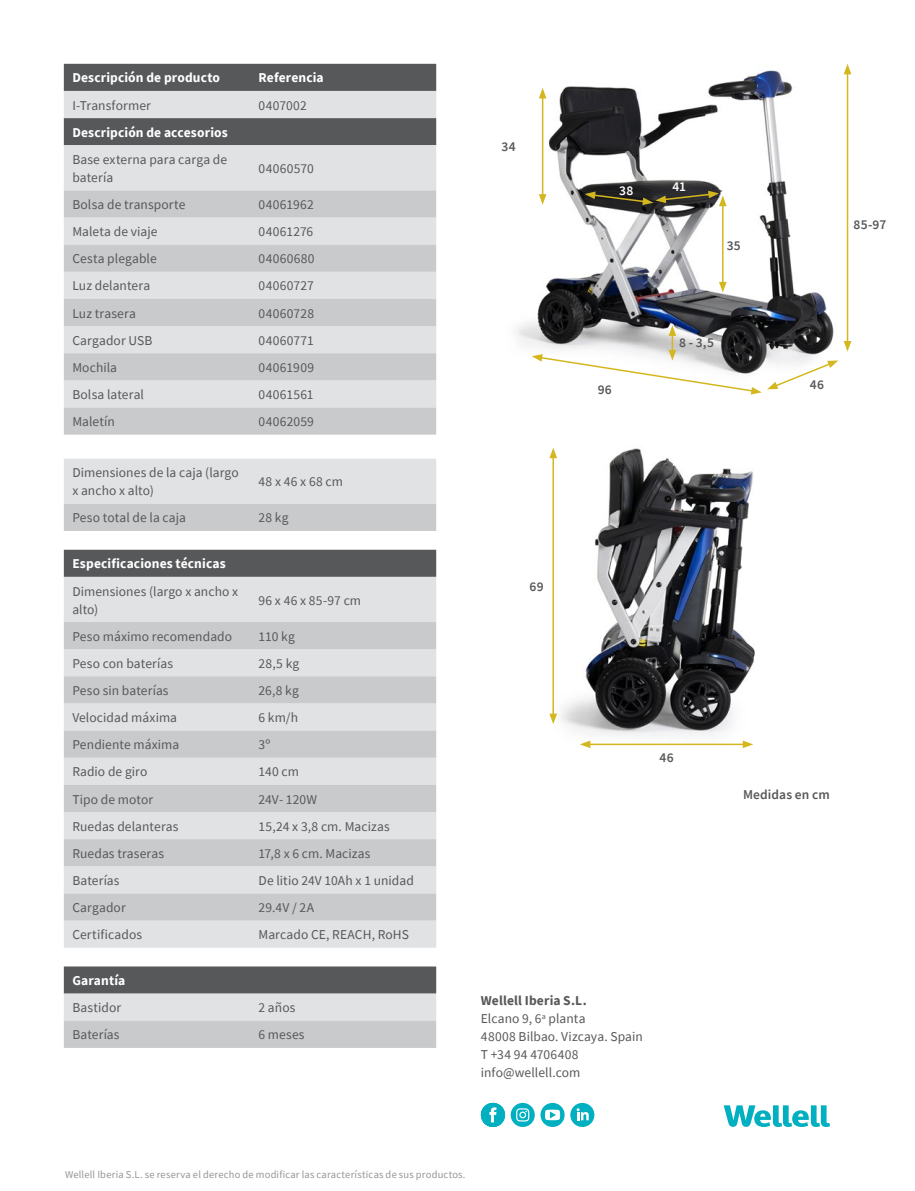
<style>
.page{position:relative;width:915px;height:1191px;background:#fff}
.page>*{position:absolute;margin:0;border:0;box-sizing:border-box;transform-origin:0 0}
.t1{font:13.5px/18px "Source Sans Pro";letter-spacing:.01em;color:#57585a}
.t2{font:700 13.5px "Source Sans Pro";letter-spacing:.01em;color:#fff}
.t3{font:600 13.5px "Source Sans Pro";letter-spacing:.01em;color:#57585a}
.t4{font:600 13.5px "Source Sans Pro";color:#fff}
.t5{font:10.5px "Source Sans Pro";letter-spacing:.02em;color:#939598}
.s1{font-weight:700}
</style>
<div class="page">
<div style="left:64px;top:64px;width:372px;height:27px;background:#57585a"></div>
<svg style="left:64px;top:91px;width:372px;height:99px;background:#bbbcbe"></svg>
<svg style="left:64px;top:190px;width:372px;height:245px;background:#d3d4d6"></svg>
<svg style="left:64px;top:459px;width:372px;height:72px;background:#d8d9db"></svg>
<div style="left:64px;top:550px;width:372px;height:27px;background:#57585a"></div>
<div style="left:64px;top:577px;width:372px;height:370px;background:#e1e2e4"></div>
<svg style="left:64px;top:622px;width:372px;height:298px;background:#d4d5d7"></svg>
<svg style="left:64px;top:966px;width:372px;height:82px;background:#acadaf"></svg>
<img style="left:516px;top:70px;width:336px;height:325px">
<hr style="left:541px;top:96px;width:2px;height:100px;background:#d4b71e">
<svg style="left:538px;top:194px;width:8px;height:11px"></svg>
<svg style="left:538px;top:88px;width:8px;height:10px"></svg>
<hr style="left:721px;top:204px;width:2px;height:80px;background:#d4b71e">
<svg style="left:718px;top:282px;width:8px;height:10px"></svg>
<hr style="left:846px;top:72px;width:2px;height:271px;background:#d4b71e">
<svg style="left:843px;top:64px;width:8px;height:10px"></svg>
<svg style="left:531px;top:325px;width:320px;height:69px"></svg>
<img style="left:549px;top:448px;width:206px;height:301px">
<hr style="left:552px;top:456px;width:2px;height:260px;background:#d4b71e">
<svg style="left:549px;top:713px;width:8px;height:11px"></svg>
<svg style="left:549px;top:448px;width:8px;height:10px"></svg>
<hr style="left:588px;top:743px;width:156px;height:2px;background:#d4b71e">
<svg style="left:579px;top:740px;width:11px;height:8px"></svg>
<svg style="left:742px;top:740px;width:11px;height:8px"></svg>
<svg style="left:584px;top:191px;width:142px;height:15px;background:#4b4630"></svg>
<svg style="left:723px;top:1105px;width:106px;height:22px"></svg>
<svg style="left:540px;top:1102px;width:24px;height:25px"></svg>
<svg style="left:570px;top:1102px;width:24px;height:25px"></svg>
<svg style="left:576px;top:1108px;width:12px;height:12px"></svg>
<svg style="left:510px;top:1102px;width:24px;height:25px"></svg>
<svg style="left:516px;top:1108px;width:13px;height:13px"></svg>
<svg style="left:545px;top:1109px;width:15px;height:11px"></svg>
<div style="left:480px;top:1102px;width:25px;height:25px;background:#00b0c0;border-radius:50%"></div>
<svg style="left:489px;top:1107px;width:7px;height:15px"></svg>
<p class="t2" style="left:72px;top:69px;width:149px">Descripción de producto</p>
<p class="t2" style="left:258px;top:69px;width:67px">Referencia</p>
<p class="t1" style="left:72px;top:96px;width:80px">I-Transformer</p>
<p class="t1" style="left:258px;top:96px;width:50px">0407002</p>
<p class="t2" style="left:72px;top:123px;width:157px">Descripción de accesorios</p>
<p class="t1" style="left:72px;top:150px;width:156px">Base externa para carga de batería</p>
<p class="t1" style="left:258px;top:159px;width:57px">04060570</p>
<p class="t1" style="left:72px;top:195px;width:115px">Bolsa de transporte</p>
<p class="t1" style="left:258px;top:195px;width:57px">04061962</p>
<p class="t1" style="left:72px;top:223px;width:87px">Maleta de viaje</p>
<p class="t1" style="left:258px;top:223px;width:56px">04061276</p>
<p class="t1" style="left:72px;top:250px;width:86px">Cesta plegable</p>
<p class="t1" style="left:258px;top:250px;width:58px">04060680</p>
<p class="t1" style="left:72px;top:277px;width:79px">Luz delantera</p>
<p class="t1" style="left:258px;top:277px;width:57px">04060727</p>
<p class="t1" style="left:72px;top:304px;width:65px">Luz trasera</p>
<p class="t1" style="left:258px;top:304px;width:57px">04060728</p>
<p class="t1" style="left:72px;top:331px;width:81px">Cargador USB</p>
<p class="t1" style="left:258px;top:331px;width:57px">04060771</p>
<p class="t1" style="left:72px;top:358px;width:46px">Mochila</p>
<p class="t1" style="left:258px;top:358px;width:57px">04061909</p>
<p class="t1" style="left:72px;top:385px;width:73px">Bolsa lateral</p>
<p class="t1" style="left:258px;top:385px;width:57px">04061561</p>
<p class="t1" style="left:72px;top:412px;width:44px">Maletín</p>
<p class="t1" style="left:258px;top:412px;width:57px">04062059</p>
<p class="t1" style="left:72px;top:464px;width:168px">Dimensiones de la caja (largo x ancho x alto)</p>
<p class="t1" style="left:258px;top:473px;width:86px">48 x 46 x 68 cm</p>
<p class="t1" style="left:72px;top:509px;width:115px">Peso total de la caja</p>
<p class="t1" style="left:258px;top:509px;width:31px">28 kg</p>
<p class="t2" style="left:72px;top:555px;width:155px">Especificaciones técnicas</p>
<p class="t1" style="left:72px;top:582px;width:167px">Dimensiones (largo x ancho x alto)</p>
<p class="t1" style="left:258px;top:591px;width:104px">96 x 46 x 85-97 cm</p>
<p class="t1" style="left:72px;top:627px;width:161px">Peso máximo recomendado</p>
<p class="t1" style="left:258px;top:627px;width:38px">110 kg</p>
<p class="t1" style="left:72px;top:654px;width:102px">Peso con baterías</p>
<p class="t1" style="left:258px;top:654px;width:42px">28,5 kg</p>
<p class="t1" style="left:72px;top:681px;width:98px">Peso sin baterías</p>
<p class="t1" style="left:258px;top:681px;width:42px">26,8 kg</p>
<p class="t1" style="left:72px;top:708px;width:106px">Velocidad máxima</p>
<p class="t1" style="left:258px;top:708px;width:41px">6 km/h</p>
<p class="t1" style="left:72px;top:735px;width:108px">Pendiente máxima</p>
<p class="t1" style="left:258px;top:735px;width:13px">3º</p>
<p class="t1" style="left:72px;top:763px;width:77px">Radio de giro</p>
<p class="t1" style="left:258px;top:763px;width:42px">140 cm</p>
<p class="t1" style="left:72px;top:790px;width:82px">Tipo de motor</p>
<p class="t1" style="left:258px;top:790px;width:60px">24V- 120W</p>
<p class="t1" style="left:72px;top:817px;width:108px">Ruedas delanteras</p>
<p class="t1" style="left:258px;top:817px;width:133px">15,24 x 3,8 cm. Macizas</p>
<p class="t1" style="left:72px;top:844px;width:93px">Ruedas traseras</p>
<p class="t1" style="left:258px;top:844px;width:113px">17,8 x 6 cm. Macizas</p>
<p class="t1" style="left:72px;top:871px;width:49px">Baterías</p>
<p class="t1" style="left:258px;top:871px;width:157px">De litio 24V 10Ah x 1 unidad</p>
<p class="t1" style="left:72px;top:898px;width:55px">Cargador</p>
<p class="t1" style="left:258px;top:898px;width:57px">29.4V / 2A</p>
<p class="t1" style="left:72px;top:925px;width:71px">Certificados</p>
<p class="t1" style="left:258px;top:925px;width:152px">Marcado CE, REACH, RoHS</p>
<p class="t2" style="left:72px;top:971px;width:54px">Garantía</p>
<p class="t1" style="left:72px;top:998px;width:50px">Bastidor</p>
<p class="t1" style="left:258px;top:998px;width:38px">2 años</p>
<p class="t1" style="left:72px;top:1025px;width:49px">Baterías</p>
<p class="t1" style="left:258px;top:1025px;width:48px">6 meses</p>
<p class="t3" style="left:501px;top:138px;width:16px">34</p>
<p class="t4" style="left:619px;top:182px;width:16px">38</p>
<p class="t3" style="left:597px;top:381px;width:16px">96</p>
<p class="t4" style="left:672px;top:178px;width:15px">41</p>
<p class="t3" style="left:726px;top:237px;width:16px">35</p>
<p class="t3" style="left:678px;top:333px;width:36px">8 - 3,5</p>
<p class="t3" style="left:853px;top:216px;width:34px">85-97</p>
<p class="t3" style="left:809px;top:375px;width:16px">46</p>
<p class="t3" style="left:529px;top:577px;width:15px">69</p>
<p class="t3" style="left:659px;top:749px;width:16px">46</p>
<p class="t3" style="left:742px;top:786px;width:88px">Medidas en cm</p>
<p class="t1" style="left:480px;top:992px;width:163px"><span class="s1">Wellell Iberia S.L.<br></span>Elcano 9, 6<sup>a</sup> planta<br>48008 Bilbao. Vizcaya. Spain<br>T +34 94 4706408 info@wellell.com</p>
<p class="t5" style="left:65px;top:1167px;width:402px">Wellell Iberia S.L. se reserva el derecho de modificar las características de sus productos.</p>
</div>
